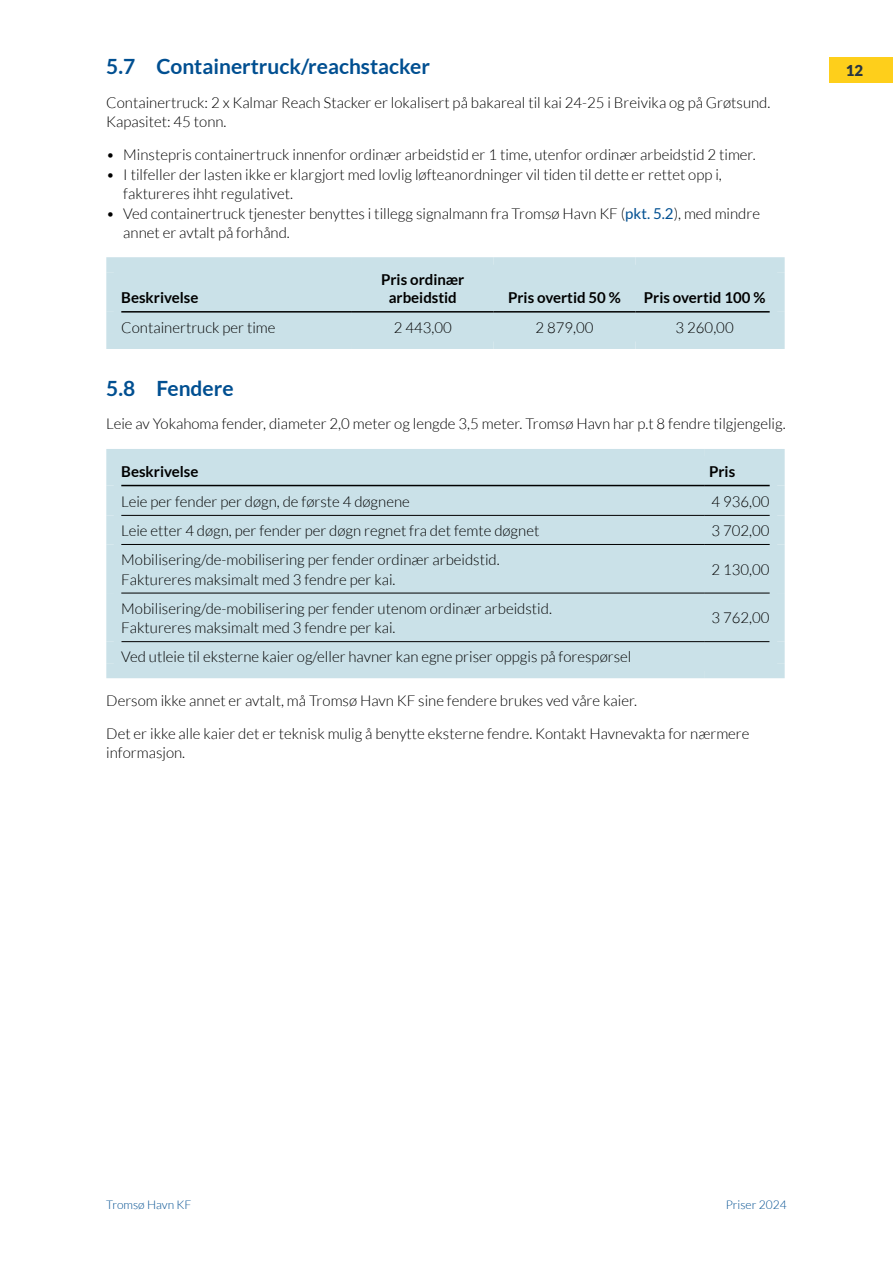
<style>
.page{position:relative;width:893px;height:1263px;background:#fff}
.page>*{position:absolute;margin:0;border:0;box-sizing:border-box;transform-origin:0 0}
.t1{font:700 21px "Lato";color:#004f91}
.t2{font:300 15px/19.5px "Lato";color:#000}
.t3{font:700 15px/18px "Lato";color:#000;text-align:center}
.t4{font:900 15px "Lato";color:#283542}
.t5{font:300 12px "Lato";color:#004f91}
.s1{font-weight:400;color:#004f91}
</style>
<div class="page">
<div style="left:829px;top:57px;width:64px;height:26px;background:#fecf1b"></div>
<div style="left:121px;top:272px;width:649px;height:62px;background:#cae1e8"></div>
<div style="left:106px;top:334px;width:246px;height:15px;background:#cae1e8"></div>
<div style="left:352px;top:334px;width:142px;height:15px;background:#cae1e8"></div>
<div style="left:494px;top:334px;width:141px;height:15px;background:#cae1e8"></div>
<div style="left:635px;top:334px;width:150px;height:15px;background:#cae1e8"></div>
<div style="left:106px;top:257px;width:246px;height:15px;background:#cae1e8"></div>
<div style="left:106px;top:272px;width:15px;height:40px;background:#cae1e8"></div>
<div style="left:352px;top:257px;width:142px;height:15px;background:#cae1e8"></div>
<div style="left:494px;top:257px;width:141px;height:15px;background:#cae1e8"></div>
<div style="left:635px;top:257px;width:150px;height:15px;background:#cae1e8"></div>
<div style="left:106px;top:312px;width:15px;height:22px;background:#cae1e8"></div>
<div style="left:770px;top:272px;width:15px;height:40px;background:#cae1e8"></div>
<div style="left:770px;top:312px;width:15px;height:22px;background:#cae1e8"></div>
<hr style="left:121px;top:311px;width:231px;height:2px;background:#000">
<hr style="left:352px;top:311px;width:142px;height:2px;background:#000">
<hr style="left:494px;top:311px;width:141px;height:2px;background:#000">
<hr style="left:635px;top:311px;width:135px;height:2px;background:#000">
<div style="left:121px;top:464px;width:649px;height:199px;background:#cae1e8"></div>
<hr style="left:121px;top:641px;width:584px;height:1px;background:#000">
<hr style="left:705px;top:641px;width:65px;height:1px;background:#000">
<div style="left:106px;top:449px;width:599px;height:15px;background:#cae1e8"></div>
<div style="left:106px;top:464px;width:15px;height:21px;background:#cae1e8"></div>
<div style="left:705px;top:449px;width:80px;height:15px;background:#cae1e8"></div>
<div style="left:106px;top:485px;width:15px;height:30px;background:#cae1e8"></div>
<div style="left:106px;top:515px;width:15px;height:29px;background:#cae1e8"></div>
<div style="left:106px;top:544px;width:15px;height:49px;background:#cae1e8"></div>
<div style="left:106px;top:593px;width:15px;height:49px;background:#cae1e8"></div>
<div style="left:106px;top:642px;width:15px;height:21px;background:#cae1e8"></div>
<div style="left:770px;top:464px;width:15px;height:21px;background:#cae1e8"></div>
<div style="left:770px;top:485px;width:15px;height:30px;background:#cae1e8"></div>
<div style="left:770px;top:515px;width:15px;height:29px;background:#cae1e8"></div>
<div style="left:770px;top:544px;width:15px;height:49px;background:#cae1e8"></div>
<div style="left:770px;top:593px;width:15px;height:49px;background:#cae1e8"></div>
<div style="left:770px;top:642px;width:15px;height:21px;background:#cae1e8"></div>
<hr style="left:121px;top:485px;width:584px;height:1px;background:#000">
<hr style="left:705px;top:485px;width:65px;height:1px;background:#000">
<hr style="left:121px;top:515px;width:584px;height:1px;background:#000">
<hr style="left:705px;top:515px;width:65px;height:1px;background:#000">
<hr style="left:121px;top:544px;width:584px;height:1px;background:#000">
<hr style="left:705px;top:544px;width:65px;height:1px;background:#000">
<hr style="left:121px;top:593px;width:584px;height:1px;background:#000">
<hr style="left:705px;top:593px;width:65px;height:1px;background:#000">
<div style="left:106px;top:663px;width:599px;height:15px;background:#cae1e8"></div>
<div style="left:705px;top:663px;width:80px;height:15px;background:#cae1e8"></div>
<h1 class="t1" style="left:106px;top:55px;width:325px">5.7 Containertruck/reachstacker</h1>
<p class="t2" style="left:106px;top:93px;width:666px">Containertruck: 2 x Kalmar Reach Stacker er lokalisert på bakareal til kai 24-25 i Breivika og på Grøtsund.<br>Kapasitet: 45 tonn.</p>
<p class="t2" style="left:106px;top:145px;width:651px">• Minstepris containertruck innenfor ordinær arbeidstid er 1 time, utenfor ordinær arbeidstid 2 timer.</p>
<p class="t2" style="left:123px;top:165px;width:600px;text-indent:-17px">• I tilfeller der lasten ikke er klargjort med lovlig løfteanordninger vil tiden til dette er rettet opp i, faktureres ihht regulativet.</p>
<p class="t2" style="left:123px;top:204px;width:638px;text-indent:-17px">• Ved containertruck tjenester benyttes i tillegg signalmann fra Tromsø Havn KF (<span class="s1">pkt. 5.2</span>), med mindre annet er avtalt på forhånd.</p>
<p class="t3" style="left:121px;top:289px;width:79px">Beskrivelse</p>
<p class="t3" style="left:381px;top:271px;width:85px">Pris ordinær arbeidstid</p>
<p class="t3" style="left:508px;top:289px;width:114px">Pris overtid 50 %</p>
<p class="t3" style="left:644px;top:289px;width:123px">Pris overtid 100 %</p>
<p class="t2" style="left:121px;top:318px;width:156px">Containertruck per time</p>
<p class="t2" style="left:394px;top:318px;width:60px">2 443,00</p>
<p class="t2" style="left:535px;top:318px;width:60px">2 879,00</p>
<p class="t2" style="left:676px;top:318px;width:60px">3 260,00</p>
<h1 class="t1" style="left:106px;top:376px;width:129px">5.8 Fendere</h1>
<p class="t2" style="left:106px;top:414px;width:681px">Leie av Yokahoma fender, diameter 2,0 meter og lengde 3,5 meter. Tromsø Havn har p.t 8 fendre tilgjengelig.</p>
<p class="t3" style="left:121px;top:462px;width:79px">Beskrivelse</p>
<p class="t3" style="left:709px;top:462px;width:28px">Pris</p>
<p class="t2" style="left:121px;top:492px;width:290px">Leie per fender per døgn, de første 4 døgnene</p>
<p class="t2" style="left:712px;top:492px;width:60px">4 936,00</p>
<p class="t2" style="left:121px;top:521px;width:419px">Leie etter 4 døgn, per fender per døgn regnet fra det femte døgnet</p>
<p class="t2" style="left:712px;top:521px;width:60px">3 702,00</p>
<p class="t2" style="left:121px;top:550px;width:380px">Mobilisering/de-mobilisering per fender ordinær arbeidstid.<br>Faktureres maksimalt med 3 fendre per kai.</p>
<p class="t2" style="left:712px;top:560px;width:60px">2 130,00</p>
<p class="t2" style="left:121px;top:599px;width:432px">Mobilisering/de-mobilisering per fender utenom ordinær arbeidstid.<br>Faktureres maksimalt med 3 fendre per kai.</p>
<p class="t2" style="left:712px;top:608px;width:60px">3 762,00</p>
<p class="t2" style="left:121px;top:647px;width:512px">Ved utleie til eksterne kaier og/eller havner kan egne priser oppgis på forespørsel</p>
<p class="t2" style="left:106px;top:690px;width:532px">Dersom ikke annet er avtalt, må Tromsø Havn KF sine fendere brukes ved våre kaier.</p>
<p class="t2" style="left:106px;top:724px;width:645px">Det er ikke alle kaier det er teknisk mulig å benytte eksterne fendre. Kontakt Havnevakta for nærmere informasjon.</p>
<p class="t4" style="left:846px;top:62px;width:19px">12</p>
<p class="t5" style="left:106px;top:1198px;width:87px">Tromsø Havn KF</p>
<p class="t5" style="left:726px;top:1198px;width:62px">Priser 2024</p>
</div>
